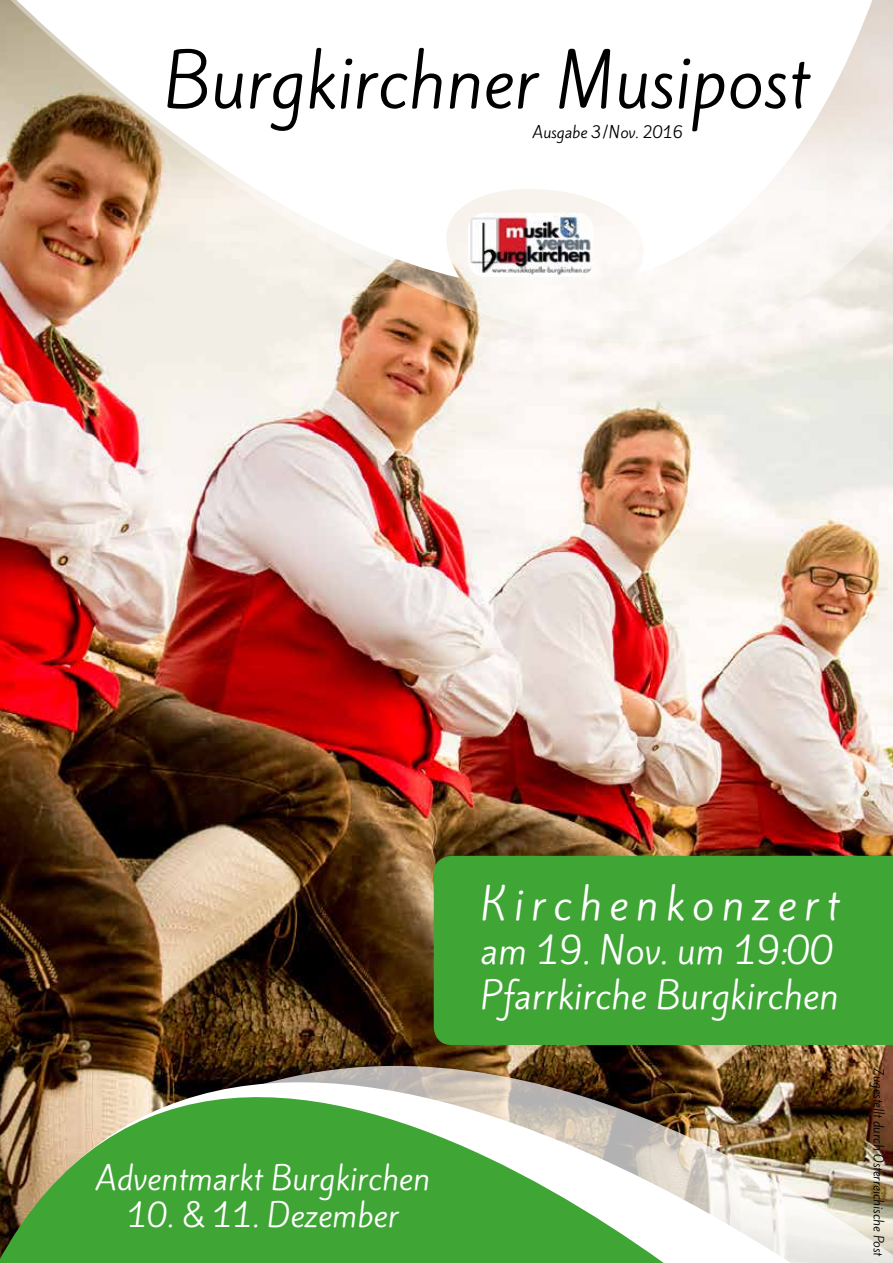
<style>
.page{position:relative;width:893px;height:1263px;background:#fff}
.page>*{position:absolute;margin:0;border:0;box-sizing:border-box;transform-origin:0 0}
.t1{font:67.5px "Kite One";color:#000}
.t2{font:40.5px "Kite One";letter-spacing:.18em;color:#fff}
.t3{font:34.5px/44.4px "Kite One";color:#fff}
.t4{font:30px "Kite One";color:#fff}
.t5{font:15px "Kite One";color:#000}
.t6{font:12px "Kite One";color:#000}
</style>
<div class="page">
<img style="left:0;top:352px;width:893px;height:504px">
<img style="left:0;top:0;width:893px;height:352px">
<div style="left:787px;top:856px;width:106px;height:119px;background:#3fa535"></div>
<img style="left:787px;top:975px;width:106px;height:288px">
<img style="left:0;top:787px;width:787px;height:476px">
<svg style="left:0;top:0;width:888px;height:278px"></svg>
<img style="left:468px;top:213px;width:126px;height:64px">
<h1 class="t1" style="left:164px;top:34px;width:647px">Burgkirchner Musipost</h1>
<p class="t5" style="left:533px;top:121px;width:152px">Ausgabe 3/Nov. 2016</p>
<p class="t4" style="left:96px;top:1157px;width:335px">Adventmarkt Burgkirchen</p>
<p class="t4" style="left:127px;top:1194px;width:273px">10. &amp; 11. Dezember</p>
<p class="t2" style="left:480px;top:876px;width:360px">Kirchenkonzert</p>
<p class="t3" style="left:480px;top:929px;width:359px">am 19. Nov. um 19:00<br>Pfarrkirche Burgkirchen</p>
<p class="t6" style="left:887px;top:1068px;width:190px;rotate:90deg">Zugestellt durch Österreichische Post</p>
</div>
